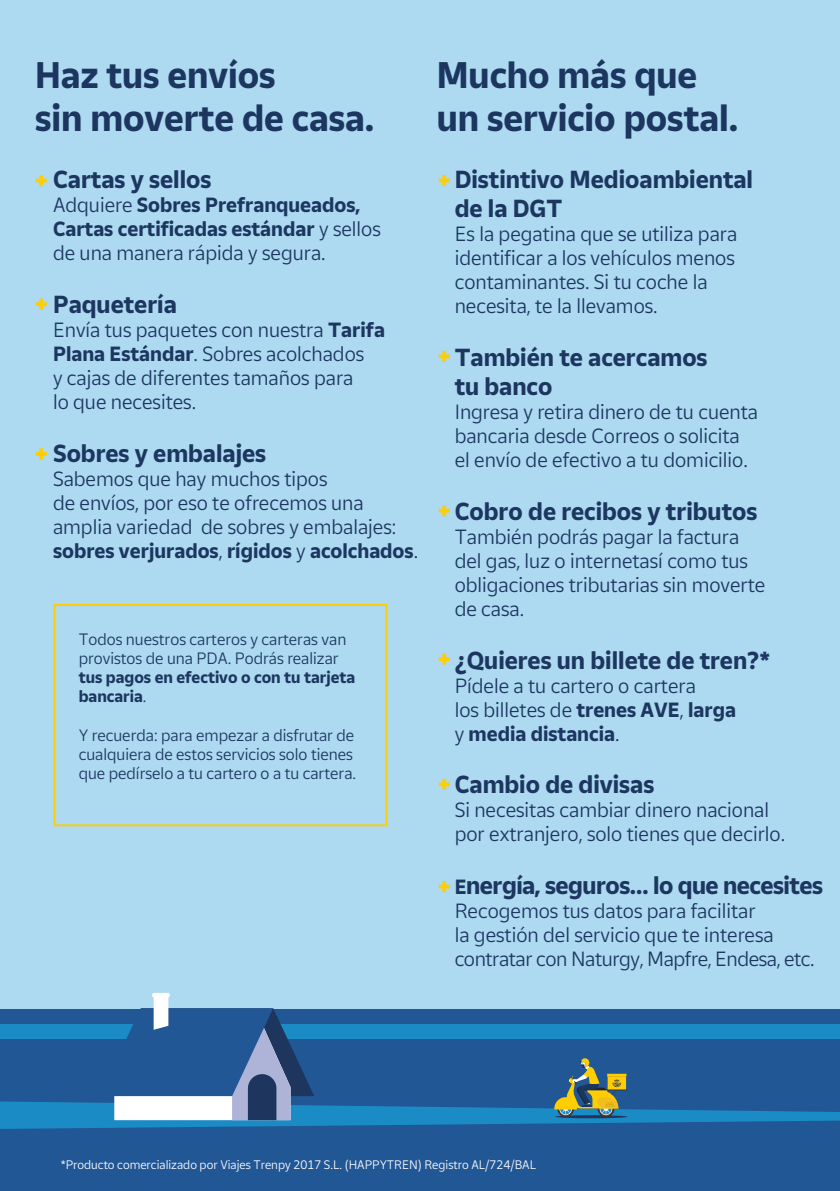
<style>
.page{position:relative;width:840px;height:1191px;background:#fff}
.page>*{position:absolute;margin:0;border:0;box-sizing:border-box;transform-origin:0 0}
.t1{font:700 36px/43.2px "Cartero";color:#1c3660}
.t2{font:700 24px/28.8px "Cartero";color:#1c3660}
.t3{font:700 24px "Cartero";letter-spacing:-.02em;color:#1c3660}
.t4{font:300 20px/24px "Cartero";color:#1c3660}
.t5{font:700 20px/24px "Cartero";color:#1c3660}
.t6{font:300 16px/19.2px "Cartero";color:#1c3660}
.t7{font:700 16px/19.2px "Cartero";color:#1c3660}
.t8{font:300 12px "Cartero";color:#fff}
.s1{font-weight:300}
.s2{font-weight:700}
.s3{font-size:20px}
</style>
<div class="page">
<div style="left:0;top:0;width:839px;height:1191px;background:#add9f1"></div>
<div style="left:53px;top:604px;width:334px;height:222px;border:2px solid #ffcd00"></div>
<div style="left:0;top:1009px;width:839px;height:182px;background:#215795"></div>
<svg style="left:0;top:996px;width:839px;height:133px"></svg>
<hr style="left:152px;top:993px;width:18px;height:4px;background:#fff;border-radius:2px">
<svg style="left:36px;top:175px;width:11px;height:11px"></svg>
<svg style="left:36px;top:299px;width:11px;height:11px"></svg>
<svg style="left:36px;top:448px;width:11px;height:11px"></svg>
<svg style="left:438px;top:778px;width:11px;height:12px"></svg>
<svg style="left:438px;top:881px;width:11px;height:11px"></svg>
<svg style="left:438px;top:175px;width:11px;height:11px"></svg>
<svg style="left:438px;top:351px;width:11px;height:11px"></svg>
<svg style="left:438px;top:505px;width:11px;height:11px"></svg>
<svg style="left:438px;top:653px;width:11px;height:11px"></svg>
<h1 class="t1" style="left:35px;top:53px;width:340px">Haz tus envíos<br>sin moverte de casa.</h1>
<p class="t2" style="left:53px;top:165px;width:160px">Cartas y sellos</p>
<p class="t5" style="left:53px;top:193px;width:329px"><span class="s1">Adquiere</span> Sobres Prefranqueados,<br>Cartas certificadas estándar <span class="s1">y sellos de una manera rápida y segura.</span></p>
<p class="t2" style="left:53px;top:290px;width:125px">Paquetería</p>
<p class="t4" style="left:53px;top:318px;width:333px">Envía tus paquetes con nuestra <span class="s2">Tarifa<br>Plana Estándar</span>. Sobres acolchados<br>y cajas de diferentes tamaños para<br>lo que necesites.</p>
<p class="t2" style="left:53px;top:439px;width:214px">Sobres y embalajes</p>
<p class="t4" style="left:53px;top:467px;width:366px">Sabemos que hay muchos tipos<br>de envíos, por eso te ofrecemos una amplia variedad de sobres y embalajes: <span class="s2">sobres verjurados</span>, <span class="s2">rígidos</span> y <span class="s2">acolchados</span>.</p>
<p class="t6" style="left:79px;top:629px;width:269px">Todos nuestros carteros y carteras van provistos de una PDA. Podrás realizar</p>
<p class="t7" style="left:79px;top:668px;width:278px">tus pagos en efectivo o con tu tarjeta bancaria<span class="s1">.</span></p>
<p class="t6" style="left:79px;top:725px;width:279px">Y recuerda: para empezar a disfrutar de cualquiera de estos servicios solo tienes que pedírselo a tu cartero o a tu cartera.</p>
<h1 class="t1" style="left:436px;top:53px;width:303px">Mucho más que un servicio postal.</h1>
<p class="t2" style="left:454px;top:165px;width:300px">Distintivo Medioambiental de la DGT</p>
<p class="t4" style="left:454px;top:222px;width:284px">Es la pegatina que se utiliza para identificar a los vehículos menos contaminantes. Si tu coche la necesita, te la llevamos.</p>
<p class="t2" style="left:454px;top:343px;width:254px">También te acercamos tu banco</p>
<p class="t4" style="left:454px;top:399px;width:305px">Ingresa y retira dinero de tu cuenta bancaria desde Correos o solicita el envío de efectivo a tu domicilio.</p>
<p class="t2" style="left:454px;top:496px;width:304px">Cobro de recibos y tributos</p>
<p class="t4" style="left:454px;top:524px;width:312px">También podrás pagar la factura del gas, luz o internetasí como tus obligaciones tributarias sin moverte de casa.</p>
<p class="t2" style="left:454px;top:645px;width:317px">¿Quieres un billete de tren?*</p>
<p class="t4" style="left:454px;top:673px;width:283px">Pídele a tu cartero o cartera<br>los billetes de <span class="s2">trenes AVE</span>, <span class="s2">larga </span>y <span class="s2">media distancia</span>.</p>
<p class="t2" style="left:454px;top:770px;width:201px">Cambio de divisas</p>
<p class="t4" style="left:454px;top:798px;width:332px">Si necesitas cambiar dinero nacional por extranjero, solo tienes que decirlo.</p>
<p class="t3" style="left:454px;top:871px;width:369px"><span class="s3">E</span>nergía, seguros… lo que necesites</p>
<p class="t4" style="left:454px;top:899px;width:361px">Recogemos tus datos para facilitar<br>la gestión del servicio que te interesa contratar con Naturgy, Mapfre, Endesa, etc.</p>
<p class="t8" style="left:61px;top:1157px;width:476px">*Producto comercializado por Viajes Trenpy 2017 S.L. (HAPPYTREN) Registro AL/724/BAL</p>
</div>
